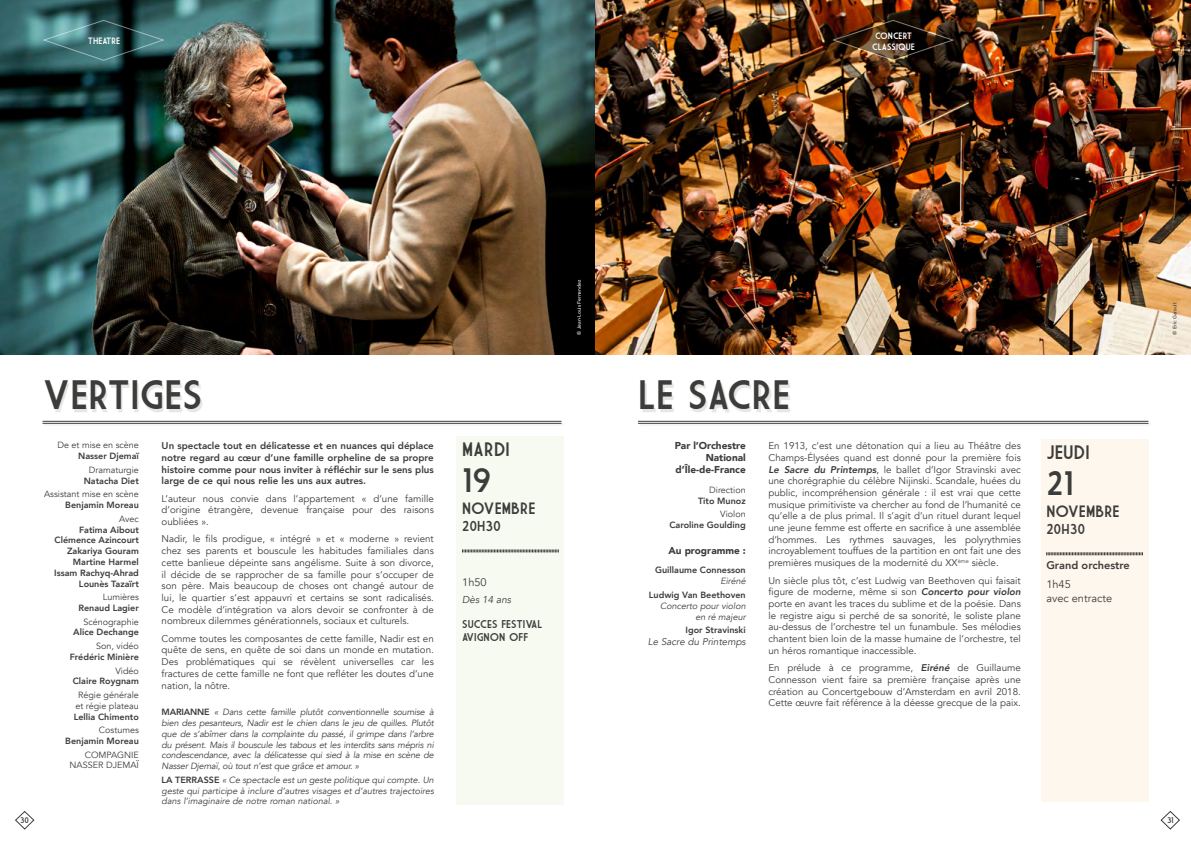
<style>
.page{position:relative;width:1191px;height:842px;background:#fff}
.page>*{position:absolute;margin:0;border:0;box-sizing:border-box;transform-origin:0 0}
._01_TITRE{font:40px "Market Deco";color:#3c3c3b}
._02_DATE{font:33px "Market Deco";color:#3c3c3b}
._01_JOUR{font:19px "Market Deco";color:#3c3c3b}
._03_MOIS{font:16px "Market Deco";color:#3c3c3b}
._04_HEURE{font:14px "Market Deco";color:#3c3c3b}
._08_SUCCES{font:11px/13.2px "Market Deco";color:#3c3c3b}
._06_DUREE{font:11px/13.2px "Avenir";color:#3c3c3b}
._05_STYLE_PUBLIC{font:800 11px "Avenir";color:#3c3c3b}
._03_AUTEUR{font:900 10px/12px "Avenir";color:#3c3c3b;text-align:right}
._07_PUBLIC{font:italic 10px "Avenir";color:#3c3c3b}
._02B_BODY{font:9.8px/11.7px "Avenir";color:#3c3c3b;text-align:justify}
._02A_BODY_CHAPEAU{font:800 9.8px/11.7px "Avenir";color:#3c3c3b;text-align:justify}
._02A_BODY_CHAPEAU-2{font:italic 9.8px "Avenir";color:#3c3c3b}
._05B_CRITIQUE{font:italic 9px/10.8px "Avenir";letter-spacing:-.02em;color:#3c3c3b;text-align:justify}
._04_DISTRIBUTION{font:800 9px/10.8px "Avenir";color:#3c3c3b;text-align:right}
._04_DISTRIBUTION-2{font:9px/10.8px "Avenir";color:#3c3c3b;text-align:right}
._04_DISTRIBUTION-3{font:italic 9px/10.8px "Avenir";color:#3c3c3b;text-align:right}
._04B_STYLE{font:9px/10.8px "Market Deco";color:#fff;text-align:center}
.t1{font:8px "Market Deco";color:#3c3c3b}
.t2{font:500 5px "Avenir";color:#fff}
.t3{font:500 5px "Avenir";color:#3c3c3b}
.s1{font-weight:800}
.s2{font-weight:400}
.s3{font-weight:800;font-style:normal}
.s4{font-weight:800;font-style:italic}
</style>
<div class="page">
<div style="left:456px;top:437px;width:108px;height:368px;background:#f7faf1"></div>
<svg style="left:462px;top:549px;width:97px;height:3px"></svg>
<img style="left:0;top:0;width:1191px;height:354px">
<svg style="left:43px;top:19px;width:123px;height:42px;background:#3f6d6f"></svg>
<div style="left:44px;top:382px;width:520px;height:44px;background:#000;opacity:.1"></div>
<hr style="left:43px;top:421px;width:518px;height:1px;background:#3c3c3b">
<hr style="left:43px;top:423px;width:518px;height:1px;background:#3c3c3b">
<div style="left:1040px;top:439px;width:108px;height:363px;background:#fef7ed"></div>
<svg style="left:1046px;top:552px;width:97px;height:3px"></svg>
<img style="left:832px;top:19px;width:124px;height:42px">
<div style="left:640px;top:382px;width:511px;height:44px;background:#000;opacity:.1"></div>
<hr style="left:638px;top:421px;width:510px;height:1px;background:#3c3c3b">
<hr style="left:638px;top:423px;width:510px;height:1px;background:#3c3c3b">
<svg style="left:15px;top:811px;width:20px;height:19px"></svg>
<svg style="left:1160px;top:811px;width:20px;height:19px"></svg>
<p class="_04B_STYLE" style="left:88px;top:36px;width:34px">THEATRE</p>
<p class="_04B_STYLE" style="left:872px;top:30px;width:44px">CONCERT<br>CLASSIQUE</p>
<p class="_01_TITRE" style="left:43px;top:373px;width:162px">VERTIGES</p>
<p class="_04_DISTRIBUTION-2" style="left:57px;top:440px;width:83px">De et mise en scène<br><span class="s1">Nasser Djemaï</span></p>
<p class="_04_DISTRIBUTION-2" style="left:84px;top:464px;width:57px;text-align:center">Dramaturgie<br><span class="s1">Natacha Diet</span></p>
<p class="_04_DISTRIBUTION-2" style="left:44px;top:489px;width:96px">Assistant mise en scène<br><span class="s1">Benjamin Moreau</span></p>
<p class="_04_DISTRIBUTION-2" style="left:119px;top:513px;width:21px">Avec</p>
<p class="_04_DISTRIBUTION" style="left:79px;top:524px;width:61px">Fatima Aibout</p>
<p class="_04_DISTRIBUTION" style="left:55px;top:535px;width:86px">Clémence Azincourt</p>
<p class="_04_DISTRIBUTION" style="left:67px;top:546px;width:73px">Zakariya Gouram</p>
<p class="_04_DISTRIBUTION" style="left:73px;top:556px;width:68px">Martine Harmel</p>
<p class="_04_DISTRIBUTION" style="left:54px;top:567px;width:86px">Issam Rachyq-Ahrad</p>
<p class="_04_DISTRIBUTION" style="left:79px;top:578px;width:61px">Lounès Tazaïrt</p>
<p class="_04_DISTRIBUTION" style="left:78px;top:592px;width:62px"><span class="s2">Lumières<br></span>Renaud Lagier</p>
<p class="_04_DISTRIBUTION" style="left:73px;top:616px;width:67px"><span class="s2">Scénographie<br></span>Alice Dechange</p>
<p class="_04_DISTRIBUTION" style="left:70px;top:640px;width:71px"><span class="s2">Son, vidéo<br></span>Frédéric Minière</p>
<p class="_04_DISTRIBUTION" style="left:73px;top:665px;width:68px"><span class="s2">Vidéo<br></span>Claire Roygnam</p>
<p class="_04_DISTRIBUTION-2" style="left:74px;top:690px;width:67px;text-align:center">Régie générale et régie plateau<br><span class="s1">Lellia Chimento</span></p>
<p class="_04_DISTRIBUTION" style="left:65px;top:725px;width:75px"><span class="s2">Costumes<br></span>Benjamin Moreau</p>
<p class="_04_DISTRIBUTION-2" style="left:70px;top:749px;width:71px">COMPAGNIE<br>NASSER DJEMAÏ</p>
<p class="_02A_BODY_CHAPEAU" style="left:162px;top:440px;width:274px">Un spectacle tout en délicatesse et en nuances qui déplace notre regard au cœur d’une famille orpheline de sa propre histoire comme pour nous inviter à réfléchir sur le sens plus large de ce qui nous relie les uns aux autres.</p>
<p class="_02B_BODY" style="left:162px;top:493px;width:274px">L’auteur nous convie dans l’appartement « d’une famille d’origine étrangère, devenue française pour des raisons oubliées ».</p>
<p class="_02B_BODY" style="left:162px;top:533px;width:274px">Nadir, le fils prodigue, « intégré » et « moderne » revient chez ses parents et bouscule les habitudes familiales dans cette banlieue dépeinte sans angélisme. Suite à son divorce, il décide de se rapprocher de sa famille pour s’occuper de son père. Mais beaucoup de choses ont changé autour de lui, le quartier s’est appauvri et certains se sont radicalisés.<br>Ce modèle d’intégration va alors devoir se confronter à de nombreux dilemmes générationnels, sociaux et culturels.</p>
<p class="_02B_BODY" style="left:162px;top:633px;width:274px">Comme toutes les composantes de cette famille, Nadir est en quête de sens, en quête de soi dans un monde en mutation.<br>Des problématiques qui se révèlent universelles car les fractures de cette famille ne font que refléter les doutes d’une nation, la nôtre.</p>
<p class="_05B_CRITIQUE" style="left:162px;top:707px;width:274px"><span class="s3">MARIANNE</span> « Dans cette famille plutôt conventionnelle soumise à bien des pesanteurs, Nadir est le chien dans le jeu de quilles. Plutôt que de s’abîmer dans la complainte du passé, il grimpe dans l’arbre du présent. Mais il bouscule les tabous et les interdits sans mépris ni condescendance, avec la délicatesse qui sied à la mise en scène de Nasser Djemaï, où tout n’est que grâce et amour. »</p>
<p class="_05B_CRITIQUE" style="left:162px;top:774px;width:274px"><span class="s3">LA TERRASSE</span> « Ce spectacle est un geste politique qui compte. Un geste qui participe à inclure d’autres visages et d’autres trajectoires dans l’imaginaire de notre roman national. »</p>
<p class="_01_JOUR" style="left:462px;top:439px;width:49px">MARDI</p>
<p class="_02_DATE" style="left:462px;top:462px;width:31px">19</p>
<p class="_03_MOIS" style="left:462px;top:499px;width:75px">NOVEMBRE</p>
<p class="_04_HEURE" style="left:462px;top:518px;width:40px">20H30</p>
<p class="_06_DUREE" style="left:462px;top:575px;width:26px">1h50</p>
<p class="_07_PUBLIC" style="left:462px;top:594px;width:50px">Dès 14 ans</p>
<p class="_08_SUCCES" style="left:462px;top:617px;width:82px">SUCCeS FESTIVAL<br>AVIGNON OFF</p>
<p class="t2" style="left:575px;top:334px;width:56px;rotate:-90deg">© Jean-Louis Fernandez</p>
<p class="_01_TITRE" style="left:638px;top:373px;width:154px">LE SACRE</p>
<p class="_03_AUTEUR" style="left:674px;top:440px;width:73px">Par l’Orchestre<br>National d’Île-de-France</p>
<p class="_04_DISTRIBUTION-2" style="left:698px;top:484px;width:49px">Direction<br><span class="s1">Tito Munoz</span></p>
<p class="_04_DISTRIBUTION" style="left:669px;top:509px;width:78px"><span class="s2">Violon<br></span>Caroline Goulding</p>
<p class="_03_AUTEUR" style="left:668px;top:544px;width:79px">Au programme :</p>
<p class="_04_DISTRIBUTION" style="left:655px;top:565px;width:92px">Guillaume Connesson</p>
<p class="_04_DISTRIBUTION-3" style="left:720px;top:576px;width:27px">Eiréné</p>
<p class="_04_DISTRIBUTION" style="left:649px;top:589px;width:98px">Ludwig Van Beethoven</p>
<p class="_04_DISTRIBUTION-3" style="left:660px;top:600px;width:87px">Concerto pour violon en ré majeur</p>
<p class="_04_DISTRIBUTION" style="left:685px;top:625px;width:62px">Igor Stravinski</p>
<p class="_02A_BODY_CHAPEAU-2" style="left:648px;top:636px;width:99px">Le Sacre du Printemps</p>
<p class="_02B_BODY" style="left:768px;top:440px;width:254px">En 1913, c’est une détonation qui a lieu au Théâtre des Champs-Élysées quand est donné pour la première fois <span class="s4">Le Sacre du Printemps</span>, le ballet d’Igor Stravinski avec une chorégraphie du célèbre Nijinski. Scandale, huées du public, incompréhension générale : il est vrai que cette musique primitiviste va chercher au fond de l’humanité ce qu’elle a de plus primal. Il s’agit d’un rituel durant lequel une jeune femme est offerte en sacrifice à une assemblée d’hommes. Les rythmes sauvages, les polyrythmies incroyablement touffues de la partition en ont fait une des premières musiques de la modernité du XX<sup>ème</sup> siècle.</p>
<p class="_02B_BODY" style="left:768px;top:574px;width:254px">Un siècle plus tôt, c’est Ludwig van Beethoven qui faisait figure de moderne, même si son <span class="s4">Concerto pour violon </span>porte en avant les traces du sublime et de la poésie. Dans le registre aigu si perché de sa sonorité, le soliste plane au-dessus de l’orchestre tel un funambule. Ses mélodies chantent bien loin de la masse humaine de l’orchestre, tel un héros romantique inaccessible.</p>
<p class="_02B_BODY" style="left:768px;top:662px;width:254px">En prélude à ce programme, <span class="s4">Eiréné</span> de Guillaume Connesson vient faire sa première française après une création au Concertgebouw d’Amsterdam en avril 2018.<br>Cette œuvre fait référence à la déesse grecque de la paix.</p>
<p class="_01_JOUR" style="left:1046px;top:441px;width:45px">JEUDI</p>
<p class="_02_DATE" style="left:1046px;top:465px;width:29px">21</p>
<p class="_03_MOIS" style="left:1046px;top:502px;width:75px">NOVEMBRE</p>
<p class="_04_HEURE" style="left:1046px;top:521px;width:40px">20h30</p>
<p class="_05_STYLE_PUBLIC" style="left:1046px;top:557px;width:85px">Grand orchestre</p>
<p class="_06_DUREE" style="left:1046px;top:578px;width:67px">1h45<br>avec entracte</p>
<p class="t3" style="left:1170px;top:334px;width:34px;rotate:-90deg">© Eric Garault</p>
<p class="t1" style="left:20px;top:816px;width:10px">30</p>
<p class="t1" style="left:1167px;top:816px;width:8px">31</p>
</div>
